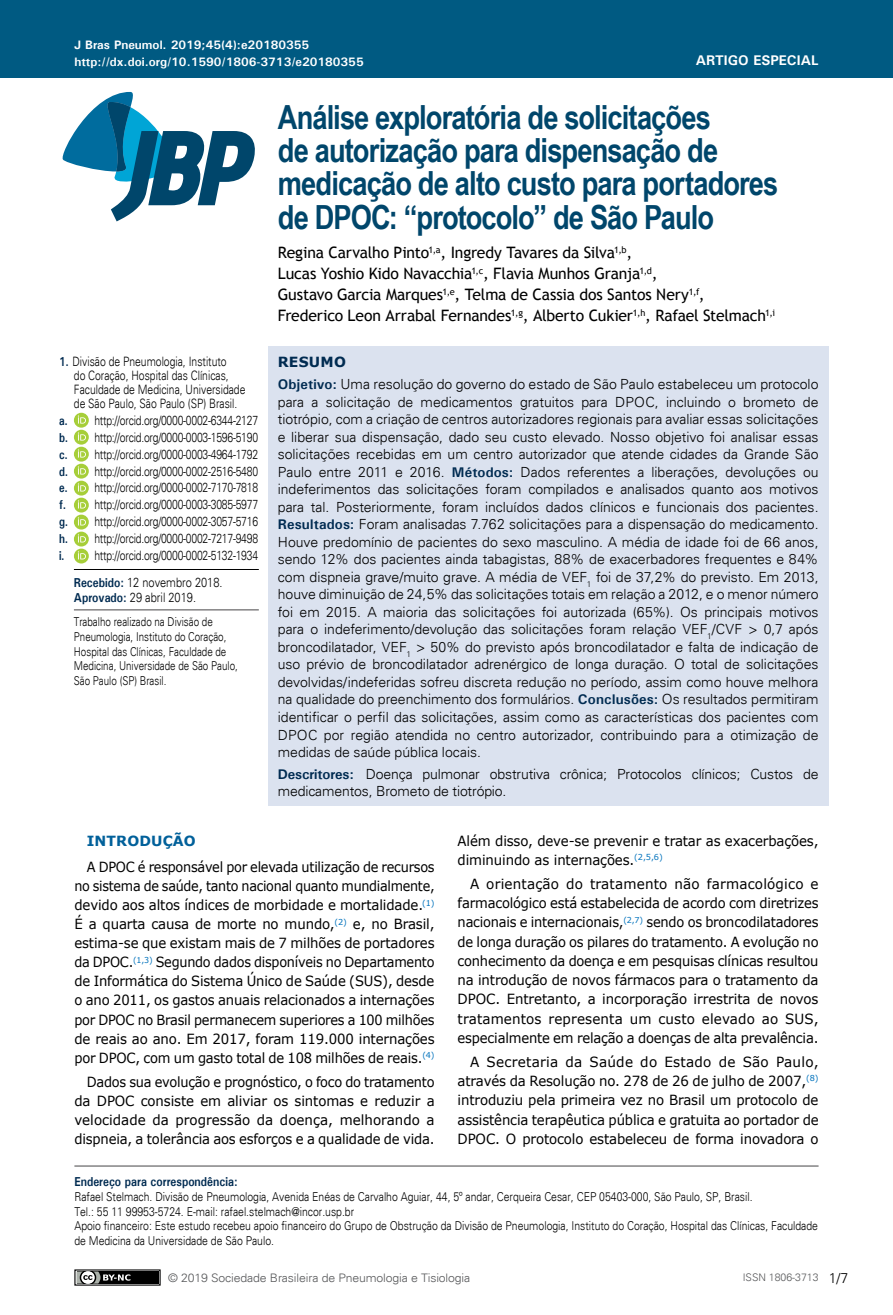
<style>
.page{position:relative;width:893px;height:1315px;background:#fff}
.page>*{position:absolute;margin:0;border:0;box-sizing:border-box;transform-origin:0 0}
.t1{font:700 33.25px/33.2px "Arial Narrow";letter-spacing:-.025em;color:#00466b}
.t2{font:15.75px/21px "Trebuchet MS";letter-spacing:-.015em;color:#000}
.t3{font:300 14px/17.5px "Univers";letter-spacing:-.01em;color:#000;text-align:justify}
.t4{font:14px/19.1px "Verdana";letter-spacing:-.015em;color:#000;text-align:justify;scale:.92 1}
.t5{font:14px/19.2px "Verdana";letter-spacing:-.015em;color:#000;text-align:justify}
.t6{font:14px/19.2px "Verdana";letter-spacing:-.015em;color:#000;scale:.95 1}
.t7{font:700 14px "Univers";color:#fff}
.t8{font:700 14px "Verdana";letter-spacing:.01em;color:#01609a}
.t9{font:700 14px "Verdana";letter-spacing:.015em;color:#002b51}
.t10{font:300 12.95px/17px "Univers";color:#000;scale:.8 1}
.t11{font:300 12.95px/14.9px "Univers";color:#000;scale:.85 1}
.t12{font:700 12.95px "Univers";color:#002b51;scale:.85 1}
.t13{font:300 12.25px/14.7px "Univers";color:#000;scale:.85 1}
.t14{font:300 12.25px/14.7px "Univers";color:#000;scale:.8 1}
.t15{font:700 12.25px "Univers";color:#fff}
.t16{font:300 11.72px "Univers";letter-spacing:-.01em;color:#58595b;scale:1.04 1}
.t17{font:300 10.5px "Univers";color:#58595b}
.s1{font-weight:700;color:#002b51}
</style>
<div class="page">
<div style="left:0;top:0;width:893px;height:78px;background:#005a82"></div>
<svg style="left:62px;top:91px;width:193px;height:130px"></svg>
<div style="left:75px;top:1270px;width:85px;height:15px;background:#000"></div>
<div style="left:74px;top:1269px;width:87px;height:16px;border:1px solid #000"></div>
<svg style="left:74px;top:1269px;width:56px;height:17px"></svg>
<div style="left:268px;top:346px;width:560px;height:459px;background:#dbe2ef"></div>
<hr style="left:74px;top:1165px;width:745px;height:1px;background:#464547">
<svg style="left:74px;top:413px;width:15px;height:15px"></svg>
<svg style="left:78px;top:415px;width:8px;height:8px"></svg>
<svg style="left:74px;top:430px;width:14px;height:14px"></svg>
<div style="left:74px;top:430px;width:15px;height:14px;background:#a6ce39;border-radius:50%"></div>
<svg style="left:78px;top:432px;width:8px;height:8px"></svg>
<svg style="left:74px;top:447px;width:14px;height:14px"></svg>
<div style="left:74px;top:447px;width:15px;height:14px;background:#a6ce39;border-radius:50%"></div>
<svg style="left:78px;top:449px;width:8px;height:8px"></svg>
<svg style="left:74px;top:464px;width:14px;height:14px"></svg>
<div style="left:74px;top:464px;width:15px;height:14px;background:#a6ce39;border-radius:50%"></div>
<svg style="left:78px;top:466px;width:8px;height:8px"></svg>
<svg style="left:74px;top:481px;width:14px;height:14px"></svg>
<div style="left:74px;top:481px;width:15px;height:14px;background:#a6ce39;border-radius:50%"></div>
<svg style="left:78px;top:483px;width:8px;height:8px"></svg>
<svg style="left:74px;top:498px;width:14px;height:14px"></svg>
<div style="left:74px;top:498px;width:15px;height:14px;background:#a6ce39;border-radius:50%"></div>
<svg style="left:78px;top:500px;width:8px;height:8px"></svg>
<svg style="left:74px;top:514px;width:15px;height:15px"></svg>
<svg style="left:78px;top:517px;width:8px;height:8px"></svg>
<svg style="left:74px;top:531px;width:15px;height:15px"></svg>
<svg style="left:78px;top:534px;width:8px;height:8px"></svg>
<svg style="left:74px;top:548px;width:15px;height:15px"></svg>
<svg style="left:78px;top:551px;width:8px;height:8px"></svg>
<hr style="left:74px;top:569px;width:185px;height:1px;background:#000">
<hr style="left:74px;top:609px;width:185px;height:1px;background:#464547">
<p class="t15" style="left:74px;top:37px;width:236px">J Bras Pneumol. 2019;45(4):e20180355</p>
<p class="t15" style="left:74px;top:54px;width:291px">http://dx.doi.org/10.1590/1806-3713/e20180355</p>
<p class="t7" style="left:696px;top:52px;width:124px">ARTIGO ESPECIAL</p>
<p class="t10" style="left:74px;top:354px;width:216px;line-height:14px;text-indent:-15px"><span class="s1">1.</span> Divisão de Pneumologia, Instituto<br>do Coração, Hospital das Clínicas, Faculdade de Medicina, Universidade de São Paulo, São Paulo (SP) Brasil.</p>
<p class="t10" style="left:59px;top:411px;width:250px;text-align:justify"><span class="s1">a.</span> http://orcid.org/0000-0002-6344-2127 <span class="s1">b.</span> http://orcid.org/0000-0003-1596-5190 <span class="s1">c.</span> http://orcid.org/0000-0003-4964-1792 <span class="s1">d.</span> http://orcid.org/0000-0002-2516-5480 <span class="s1">e.</span> http://orcid.org/0000-0002-7170-7818 <span class="s1">f.</span> http://orcid.org/0000-0003-3085-5977 <span class="s1">g.</span> http://orcid.org/0000-0002-3057-5716 <span class="s1">h.</span> http://orcid.org/0000-0002-7217-9498 <span class="s1">i.</span> http://orcid.org/0000-0002-5132-1934</p>
<p class="t11" style="left:74px;top:575px;width:176px"><span class="s1">Recebido:</span> 12 novembro 2018.<br><span class="s1">Aprovado:</span> 29 abril 2019.</p>
<p class="t14" style="left:74px;top:614px;width:206px">Trabalho realizado na Divisão de Pneumologia, Instituto do Coração, Hospital das Clínicas, Faculdade de Medicina, Universidade de São Paulo, São Paulo (SP) Brasil.</p>
<h1 class="t1" style="left:278px;top:99px;width:502px">Análise exploratória de solicitações<br>de autorização para dispensação de medicação de alto custo para portadores de DPOC: “protocolo” de São Paulo</h1>
<p class="t2" style="left:278px;top:243px;width:499px">Regina Carvalho Pinto<sup>1,a</sup>, Ingredy Tavares da Silva<sup>1,b</sup>,<br>Lucas Yoshio Kido Navacchia<sup>1,c</sup>, Flavia Munhos Granja<sup>1,d</sup>,<br>Gustavo Garcia Marques<sup>1,e</sup>, Telma de Cassia dos Santos Nery<sup>1,f</sup>,<br>Frederico Leon Arrabal Fernandes<sup>1,g</sup>, Alberto Cukier<sup>1,h</sup>, Rafael Stelmach<sup>1,i</sup></p>
<p class="t9" style="left:278px;top:352px;width:70px">RESUMO</p>
<p class="t3" style="left:278px;top:376px;width:542px"><span class="s1">Objetivo:</span> Uma resolução do governo do estado de São Paulo estabeleceu um protocolo para a solicitação de medicamentos gratuitos para DPOC, incluindo o brometo de tiotrópio, com a criação de centros autorizadores regionais para avaliar essas solicitações e liberar sua dispensação, dado seu custo elevado. Nosso objetivo foi analisar essas solicitações recebidas em um centro autorizador que atende cidades da Grande São Paulo entre 2011 e 2016. <span class="s1">Métodos:</span> Dados referentes a liberações, devoluções ou indeferimentos das solicitações foram compilados e analisados quanto aos motivos para tal. Posteriormente, foram incluídos dados clínicos e funcionais dos pacientes.<br><span class="s1">Resultados:</span> Foram analisadas 7.762 solicitações para a dispensação do medicamento.<br>Houve predomínio de pacientes do sexo masculino. A média de idade foi de 66 anos, sendo 12% dos pacientes ainda tabagistas, 88% de exacerbadores frequentes e 84% com dispneia grave/muito grave. A média de VEF<sub>1</sub> foi de 37,2% do previsto. Em 2013, houve diminuição de 24,5% das solicitações totais em relação a 2012, e o menor número foi em 2015. A maioria das solicitações foi autorizada (65%). Os principais motivos para o indeferimento/devolução das solicitações foram relação VEF<sub>1</sub>/CVF &gt; 0,7 após broncodilatador, VEF<sub>1</sub> &gt; 50% do previsto após broncodilatador e falta de indicação de uso prévio de broncodilatador adrenérgico de longa duração. O total de solicitações devolvidas/indeferidas sofreu discreta redução no período, assim como houve melhora na qualidade do preenchimento dos formulários. <span class="s1">Conclusões:</span> Os resultados permitiram identificar o perfil das solicitações, assim como as características dos pacientes com DPOC por região atendida no centro autorizador, contribuindo para a otimização de medidas de saúde pública locais.</p>
<p class="t3" style="left:278px;top:765px;width:542px;line-height:16.8px"><span class="s1">Descritores:</span> Doença pulmonar obstrutiva crônica; Protocolos clínicos; Custos de medicamentos, Brometo de tiotrópio.</p>
<p class="t8" style="left:87px;top:830px;width:111px">INTRODUÇÃO</p>
<p class="t4" style="left:74px;top:857px;width:393px;text-indent:12px">A DPOC é responsável por elevada utilização de recursos no sistema de saúde, tanto nacional quanto mundialmente, devido aos altos índices de morbidade e mortalidade.<sup>(1)<br></sup>É a quarta causa de morte no mundo,<sup>(2)</sup> e, no Brasil, estima-se que existam mais de 7 milhões de portadores da DPOC.<sup>(1,3)</sup> Segundo dados disponíveis no Departamento de Informática do Sistema Único de Saúde (SUS), desde o ano 2011, os gastos anuais relacionados a internações por DPOC no Brasil permanecem superiores a 100 milhões de reais ao ano. Em 2017, foram 119.000 internações por DPOC, com um gasto total de 108 milhões de reais.<sup>(4)</sup></p>
<p class="t4" style="left:74px;top:1072px;width:393px;text-indent:12px">Dados sua evolução e prognóstico, o foco do tratamento da DPOC consiste em aliviar os sintomas e reduzir a velocidade da progressão da doença, melhorando a dispneia, a tolerância aos esforços e a qualidade de vida.</p>
<p class="t6" style="left:458px;top:831px;width:381px">Além disso, deve-se prevenir e tratar as exacerbações, diminuindo as internações.<sup>(2,5,6)</sup></p>
<p class="t5" style="left:458px;top:874px;width:362px;text-indent:12px">A orientação do tratamento não farmacológico e farmacológico está estabelecida de acordo com diretrizes nacionais e internacionais,<sup>(2,7)</sup> sendo os broncodilatadores de longa duração os pilares do tratamento. A evolução no conhecimento da doença e em pesquisas clínicas resultou na introdução de novos fármacos para o tratamento da DPOC. Entretanto, a incorporação irrestrita de novos tratamentos representa um custo elevado ao SUS, especialmente em relação a doenças de alta prevalência.</p>
<p class="t5" style="left:458px;top:1052px;width:362px;text-indent:12px">A Secretaria da Saúde do Estado de São Paulo, através da Resolução no. 278 de 26 de julho de 2007,<sup>(8) </sup>introduziu pela primeira vez no Brasil um protocolo de assistência terapêutica pública e gratuita ao portador de DPOC. O protocolo estabeleceu de forma inovadora o</p>
<p class="t12" style="left:74px;top:1173px;width:194px">Endereço para correspondência:</p>
<p class="t13" style="left:74px;top:1189px;width:876px">Rafael Stelmach. Divisão de Pneumologia, Avenida Enéas de Carvalho Aguiar, 44, 5º andar, Cerqueira Cesar, CEP 05403-000, São Paulo, SP, Brasil.<br>Tel.: 55 11 99953-5724. E-mail: rafael.stelmach@incor.usp.br<br>Apoio financeiro: Este estudo recebeu apoio financeiro do Grupo de Obstrução da Divisão de Pneumologia, Instituto do Coração, Hospital das Clínicas, Faculdade de Medicina da Universidade de São Paulo.</p>
<p class="t16" style="left:168px;top:1270px;width:292px">© 2019 Sociedade Brasileira de Pneumologia e Tisiologia</p>
<p class="t17" style="left:743px;top:1271px;width:77px">ISSN 1806-3713</p>
<p class="t3" style="left:829px;top:1269px;width:21px">1/7</p>
</div>
